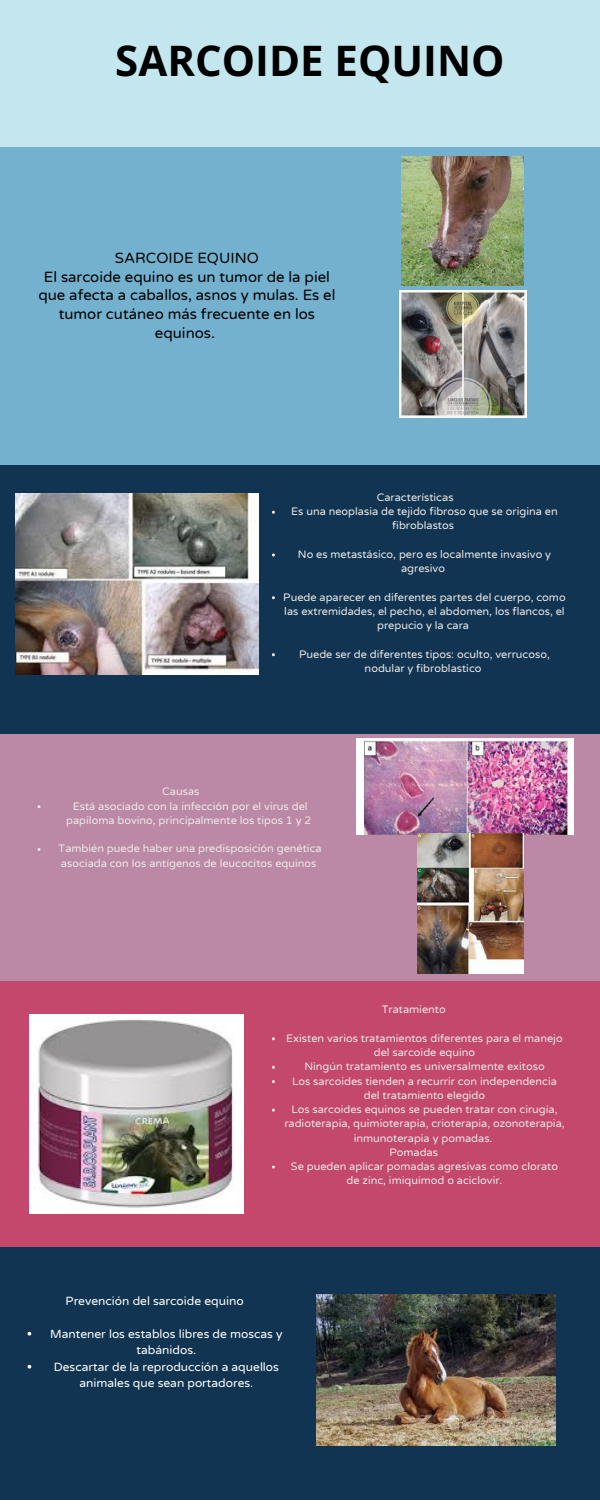
<style>
.page{position:relative;width:600px;height:1500px;background:#fff}
.page>*{position:absolute;margin:0;border:0;box-sizing:border-box;transform-origin:0 0}
.t1{font:700 42px "Open Sans";color:#000}
.t2{font:15px/18.8px "Varela Round";color:#000;text-align:center}
.t3{font:12px/16.5px "Varela Round";color:#fff;text-align:center}
.t4{font:11px/14.2px "Varela Round";color:#ece8e5;text-align:center}
</style>
<div class="page">
<div style="left:0;top:0;width:600px;height:147px;background:#c4e7ef"></div>
<div style="left:0;top:720px;width:600px;height:270px;background:#bb89a6"></div>
<div style="left:0;top:448px;width:600px;height:286px;background:#103452"></div>
<div style="left:0;top:147px;width:600px;height:317px;background:#73b1cf"></div>
<div style="left:0;top:981px;width:600px;height:266px;background:#c3486c"></div>
<img style="left:402px;top:156px;width:121px;height:129px">
<img style="left:399px;top:290px;width:128px;height:128px">
<img style="left:15px;top:494px;width:243px;height:181px">
<img style="left:356px;top:738px;width:217px;height:96px">
<img style="left:417px;top:834px;width:107px;height:139px">
<img style="left:29px;top:1014px;width:215px;height:200px">
<div style="left:0;top:1247px;width:600px;height:253px;background:#103452"></div>
<img style="left:317px;top:1294px;width:238px;height:152px">
<svg style="left:28px;top:1332px;width:3px;height:4px"></svg>
<svg style="left:28px;top:1365px;width:3px;height:4px"></svg>
<h1 class="t1" style="left:115px;top:31px;width:391px">SARCOIDE EQUINO</h1>
<h2 class="t2" style="left:38px;top:249px;width:299px">SARCOIDE EQUINO<br>El sarcoide equino es un tumor de la piel que afecta a caballos, asnos y mulas. Es el tumor cutáneo más frecuente en los equinos.</h2>
<p class="t4" style="left:377px;top:490px;width:78px">Características</p>
<p class="t4" style="left:291px;top:505px;width:268px">Es una neoplasia de tejido fibroso que se origina en fibroblastos</p>
<p class="t4" style="left:298px;top:547px;width:255px">No es metastásico, pero es localmente invasivo y agresivo</p>
<p class="t4" style="left:283px;top:590px;width:284px">Puede aparecer en diferentes partes del cuerpo, como las extremidades, el pecho, el abdomen, los flancos, el prepucio y la cara</p>
<p class="t4" style="left:299px;top:647px;width:252px">Puede ser de diferentes tipos: oculto, verrucoso, nodular y fibroblastico</p>
<p class="t4" style="left:162px;top:785px;width:39px">Causas</p>
<p class="t4" style="left:66px;top:799px;width:247px">Está asociado con la infección por el virus del papiloma bovino, principalmente los tipos 1 y 2</p>
<p class="t4" style="left:59px;top:842px;width:265px;text-align:left">También puede haber una predisposición genética asociada con los antígenos de leucocitos equinos</p>
<p class="t4" style="left:382px;top:1003px;width:65px">Tratamiento</p>
<p class="t4" style="left:286px;top:1031px;width:278px">Existen varios tratamientos diferentes para el manejo del sarcoide equino</p>
<p class="t4" style="left:304px;top:1060px;width:242px">Ningún tratamiento es universalmente exitoso</p>
<p class="t4" style="left:292px;top:1074px;width:266px">Los sarcoides tienden a recurrir con independencia del tratamiento elegido</p>
<p class="t4" style="left:284px;top:1103px;width:282px">Los sarcoides equinos se pueden tratar con cirugía, radioterapia, quimioterapia, crioterapia, ozonoterapia, inmunoterapia y pomadas.</p>
<p class="t4" style="left:389px;top:1145px;width:50px">Pomadas</p>
<p class="t4" style="left:291px;top:1160px;width:269px">Se pueden aplicar pomadas agresivas como clorato de zinc, imiquimod o aciclovir.</p>
<p class="t3" style="left:66px;top:1293px;width:180px">Prevención del sarcoide equino</p>
<p class="t3" style="left:50px;top:1326px;width:234px">Mantener los establos libres de moscas y tabánidos.</p>
<p class="t3" style="left:54px;top:1359px;width:227px">Descartar de la reproducción a aquellos animales que sean portadores.</p>
</div>
